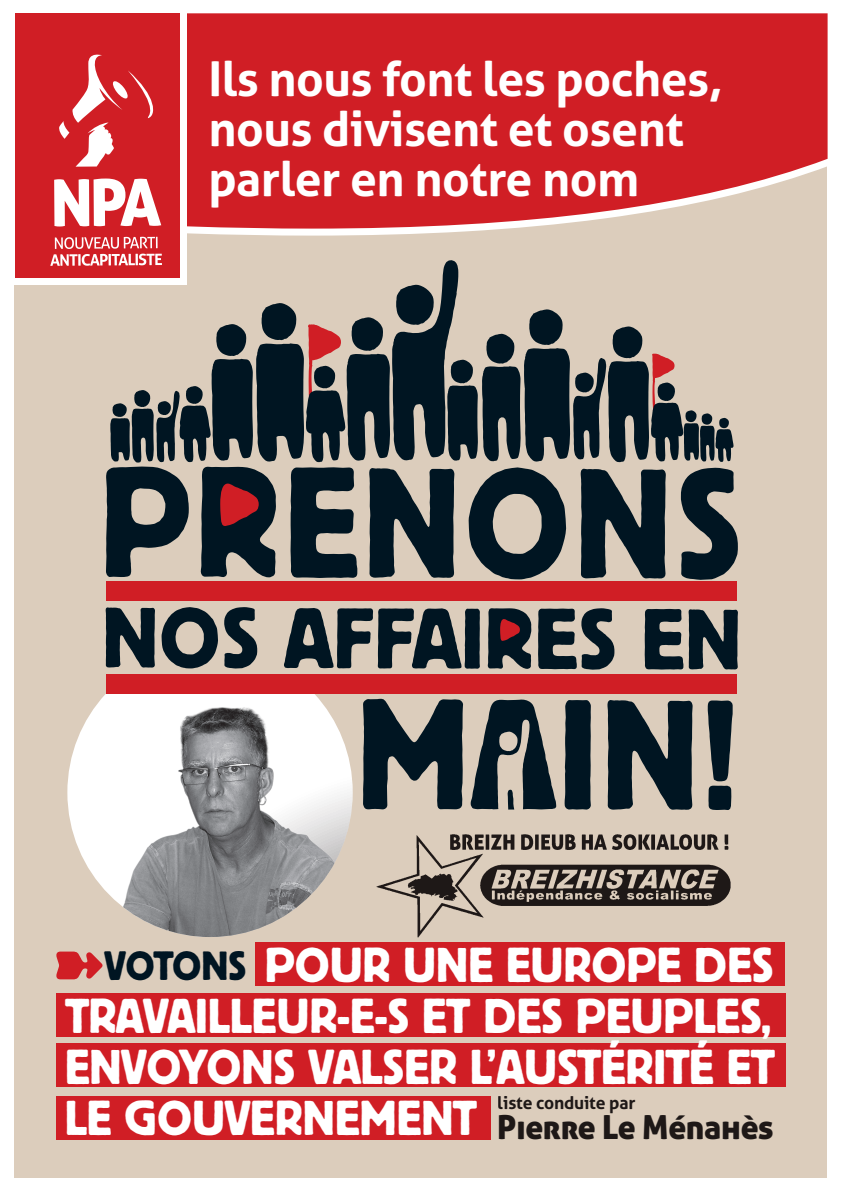
<style>
.page{position:relative;width:842px;height:1192px;background:#fff}
.page>*{position:absolute;margin:0;border:0;box-sizing:border-box;transform-origin:0 0}
.t1{font:48.65px/51.1px "Block BE";letter-spacing:.01em;color:#fff;text-align:justify}
.t2{font:700 48px/50px "Aller";letter-spacing:-.01em;color:#fff}
.t3{font:33.1px "Aller Display";letter-spacing:-.01em;color:#231f20}
.t4{font:700 17.5px "Aller";letter-spacing:-.01em;color:#231f20}
.s1{font-size:40.7px;color:#001522}
</style>
<div class="page">
<div style="left:14px;top:9px;width:813px;height:1168px;background:#dccdbc"></div>
<svg style="left:186px;top:9px;width:642px;height:227px;background:#d3373c"></svg>
<div style="left:9px;top:5px;width:177px;height:280px;background:#fff"></div>
<div style="left:15px;top:14px;width:164px;height:264px;background:#d01e25"></div>
<svg style="left:59px;top:54px;width:95px;height:113px"></svg>
<svg style="left:54px;top:179px;width:107px;height:48px"></svg>
<svg style="left:56px;top:952px;width:47px;height:27px"></svg>
<svg style="left:106px;top:607px;width:49px;height:61px"></svg>
<svg style="left:162px;top:607px;width:56px;height:61px"></svg>
<svg style="left:224px;top:607px;width:33px;height:61px"></svg>
<svg style="left:284px;top:608px;width:196px;height:61px"></svg>
<svg style="left:538px;top:608px;width:76px;height:62px"></svg>
<svg style="left:645px;top:609px;width:38px;height:61px"></svg>
<svg style="left:689px;top:609px;width:49px;height:60px"></svg>
<svg style="left:363px;top:699px;width:100px;height:110px"></svg>
<svg style="left:471px;top:699px;width:85px;height:111px"></svg>
<svg style="left:565px;top:700px;width:26px;height:110px;background:#081c27"></svg>
<svg style="left:607px;top:700px;width:86px;height:110px"></svg>
<svg style="left:708px;top:700px;width:25px;height:110px"></svg>
<svg style="left:50px;top:237px;width:688px;height:343px"></svg>
<svg style="left:488px;top:608px;width:43px;height:61px;background:#393239"></svg>
<div style="left:106px;top:674px;width:631px;height:19px;background:#d01e25"></div>
<div style="left:106px;top:582px;width:631px;height:19px;background:#d01e25"></div>
<div style="left:56px;top:1097px;width:434px;height:43px;background:#d01e25"></div>
<div style="left:56px;top:1043px;width:729px;height:44px;background:#d01e25"></div>
<div style="left:56px;top:993px;width:729px;height:44px;background:#d01e25"></div>
<div style="left:255px;top:942px;width:530px;height:44px;background:#d01e25"></div>
<img style="left:70px;top:694px;width:283px;height:243px">
<img style="left:376px;top:834px;width:355px;height:104px">
<p class="t2" style="left:208px;top:53px;width:516px">Ils nous font les poches, nous divisent et osent parler en notre nom</p>
<p class="t1" style="left:65px;top:937px;width:711px;text-indent:39px"><span class="s1">VOTONS</span> POUR UNE EUROPE DES TRAVAILLEUR-E-S ET DES PEUPLES, ENVOYONS VALSER L’AUSTÉRITÉ ET LE GOUVERNEMENT</p>
<p class="t4" style="left:498px;top:1092px;width:139px">liste conduite par</p>
<p class="t3" style="left:498px;top:1107px;width:278px">Pierre Le Ménahès</p>
</div>
